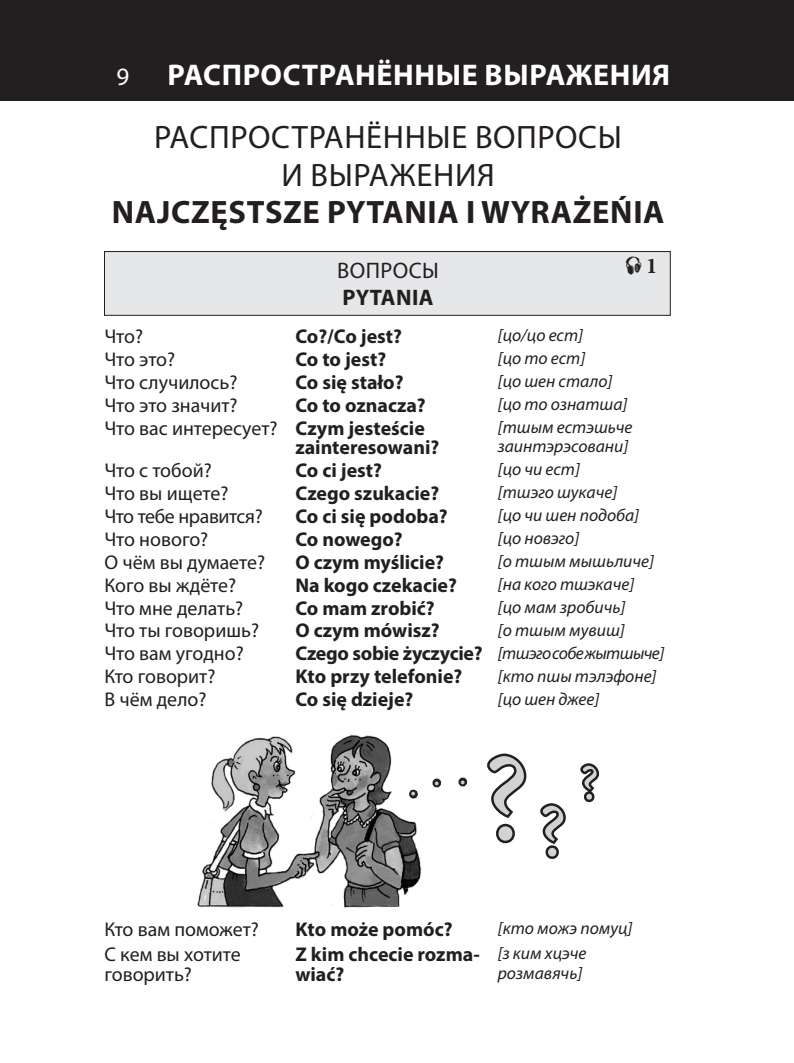
<style>
.page{position:relative;width:794px;height:1063px;background:#fff}
.page>*{position:absolute;margin:0;border:0;box-sizing:border-box;transform-origin:0 0}
.t1{font:125px "Minion Pro";color:#d1d2d4}
.t2{font:75px "Minion Pro";color:#d1d2d4}
.t3{font:50px "Minion Pro";color:#d1d2d4}
.t4{font:32.5px/37.5px "Myriad Pro";letter-spacing:.02em;color:#231f20;text-align:center}
.t5{font:700 32.5px "Myriad Pro";letter-spacing:.02em;color:#231f20}
.t6{font:700 30px "Myriad Pro";letter-spacing:.02em;color:#fff}
.t7{font:30px "Myriad Pro";color:#d1d2d4}
.t8{font:25px "Myriad Pro";color:#fff}
.t9{font:22.5px "Myriad Pro";letter-spacing:.02em;color:#231f20}
.t10{font:700 22.5px "Myriad Pro";letter-spacing:.02em;color:#231f20}
.t11{font:700 22.5px "Minion Pro";color:#231f20}
.t12{font:700 20px/19.2px "Myriad Pro";color:#231f20}
.t13{font:20px/20px "Myriad Pro";letter-spacing:-.005em;color:#231f20}
.t14{font:italic 17.5px/19.2px "Myriad Pro";color:#231f20}
.s1{font-weight:400}
.s2{font-weight:400;font-style:italic;font-size:17.5px}
</style>
<div class="page">
<div style="left:0;top:0;width:794px;height:100px;background:#231f20"></div>
<img style="left:197px;top:735px;width:225px;height:173px">
<svg style="left:487px;top:753px;width:40px;height:91px"></svg>
<div style="left:409px;top:789px;width:9px;height:10px;border:5px solid #231f20;border-radius:50%"></div>
<svg style="left:540px;top:803px;width:26px;height:56px"></svg>
<div style="left:458px;top:778px;width:9px;height:8px;border:5px solid #231f20;border-radius:50%"></div>
<div style="left:432px;top:779px;width:9px;height:8px;border:5px solid #231f20;border-radius:50%"></div>
<svg style="left:580px;top:763px;width:20px;height:40px"></svg>
<div style="left:104px;top:252px;width:566px;height:63px;background:#e6e7e9"></div>
<div style="left:104px;top:251px;width:566px;height:65px;border:1px solid #231f20"></div>
<svg style="left:411px;top:792px;width:5px;height:4px"></svg>
<p class="t8" style="left:117px;top:61px;width:14px">9</p>
<h3 class="t6" style="left:168px;top:56px;width:504px">РАСПРОСТРАНЁННЫЕ ВЫРАЖЕНИЯ</h3>
<h3 class="t4" style="left:154px;top:118px;width:469px">РАСПРОСТРАНЁННЫЕ ВОПРОСЫ<br>И ВЫРАЖЕНИЯ</h3>
<h3 class="t5" style="left:112px;top:191px;width:554px">NAJCZĘSTSZE PYTANIA I WYRAŻEŃIA</h3>
<p class="t9" style="left:337px;top:256px;width:103px">ВОПРОСЫ</p>
<p class="t10" style="left:342px;top:283px;width:93px">PYTANIA</p>
<p class="t11" style="left:646px;top:250px;width:13px">1</p>
<p class="t13" style="left:104px;top:326px;width:40px">Что?</p>
<p class="t12" style="left:295px;top:326px;width:108px">Co?/Co jest?</p>
<p class="t14" style="left:498px;top:326px;width:87px">[цо/цо ест]</p>
<p class="t13" style="left:104px;top:349px;width:72px">Что это?</p>
<p class="t12" style="left:295px;top:349px;width:92px">Co to jest?</p>
<p class="t14" style="left:498px;top:348px;width:89px">[цо то ест]</p>
<p class="t13" style="left:104px;top:372px;width:134px">Что случилось?</p>
<p class="t12" style="left:295px;top:372px;width:110px">Co się stało?</p>
<p class="t14" style="left:498px;top:371px;width:116px">[цо шен стало]</p>
<p class="t13" style="left:104px;top:395px;width:135px">Что это значит?</p>
<p class="t12" style="left:295px;top:395px;width:132px">Co to oznacza?</p>
<p class="t14" style="left:498px;top:394px;width:131px">[цо то ознатша]</p>
<p class="t12" style="left:295px;top:418px;width:146px;text-indent:-191px"><span class="s1">Что вас интересует?</span> Czym jesteście zainteresowani?</p>
<p class="t14" style="left:498px;top:417px;width:136px">[тшым естэшьче заинтэрэсовани]</p>
<p class="t13" style="left:104px;top:460px;width:109px">Что с тобой?</p>
<p class="t12" style="left:295px;top:460px;width:88px">Co ci jest?</p>
<p class="t14" style="left:498px;top:459px;width:84px">[цо чи ест]</p>
<p class="t13" style="left:104px;top:483px;width:125px">Что вы ищете?</p>
<p class="t12" style="left:295px;top:483px;width:145px">Czego szukacie?</p>
<p class="t14" style="left:498px;top:482px;width:121px">[тшэго шукаче]</p>
<p class="t13" style="left:104px;top:506px;width:160px">Что тебе нравится?</p>
<p class="t12" style="left:295px;top:506px;width:154px">Co ci się podoba?</p>
<p class="t14" style="left:498px;top:505px;width:143px">[цо чи шен подоба]</p>
<p class="t13" style="left:104px;top:529px;width:105px">Что нового?</p>
<p class="t12" style="left:295px;top:529px;width:109px">Co nowego?</p>
<p class="t14" style="left:498px;top:528px;width:83px">[цо новэго]</p>
<p class="t13" style="left:104px;top:552px;width:162px">О чём вы думаете?</p>
<p class="t12" style="left:295px;top:552px;width:150px">O czym myślicie?</p>
<p class="t14" style="left:498px;top:551px;width:158px">[о тшым мышьличе]</p>
<p class="t13" style="left:104px;top:575px;width:133px">Кого вы ждёте?</p>
<p class="t12" style="left:295px;top:575px;width:163px">Na kogo czekacie?</p>
<p class="t14" style="left:498px;top:574px;width:138px">[на кого тшэкаче]</p>
<p class="t13" style="left:104px;top:598px;width:140px">Что мне делать?</p>
<p class="t12" style="left:295px;top:598px;width:141px">Co mam zrobić?</p>
<p class="t14" style="left:498px;top:597px;width:129px">[цо мам зробичь]</p>
<p class="t13" style="left:104px;top:620px;width:156px">Что ты говоришь?</p>
<p class="t12" style="left:295px;top:620px;width:146px">O czym mówisz?</p>
<p class="t14" style="left:498px;top:620px;width:129px">[о тшым мувиш]</p>
<p class="t13" style="left:104px;top:643px;width:141px">Что вам угодно?</p>
<p class="t12" style="left:295px;top:643px;width:370px">Czego sobie życzycie? <span class="s2">[тшэго собе жытшыче]</span></p>
<p class="t13" style="left:104px;top:666px;width:113px">Кто говорит?</p>
<p class="t12" style="left:295px;top:666px;width:169px">Kto przy telefonie?</p>
<p class="t14" style="left:498px;top:666px;width:160px">[кто пшы тэлэфоне]</p>
<p class="t13" style="left:104px;top:689px;width:103px">В чём дело?</p>
<p class="t12" style="left:295px;top:689px;width:120px">Co się dzieje?</p>
<p class="t14" style="left:498px;top:689px;width:103px">[цо шен джее]</p>
<h3 class="t7" style="left:433px;top:755px;width:34px">. .</h3>
<h1 class="t1" style="left:482px;top:716px;width:49px">?</h1>
<h2 class="t2" style="left:538px;top:781px;width:30px">?</h2>
<h3 class="t3" style="left:580px;top:750px;width:20px">?</h3>
<p class="t13" style="left:104px;top:919px;width:156px">Кто вам поможет?</p>
<p class="t12" style="left:295px;top:919px;width:159px">Kto może pomóc?</p>
<p class="t14" style="left:498px;top:918px;width:136px">[кто можэ помуц]</p>
<p class="t13" style="left:104px;top:944px;width:138px">С кем вы хотите говорить?</p>
<p class="t12" style="left:295px;top:944px;width:186px;line-height:20px">Z kim chcecie rozma&shy;wiać?</p>
<p class="t14" style="left:498px;top:943px;width:90px;line-height:20px">[з ким хцэче розмавячь]</p>
</div>
